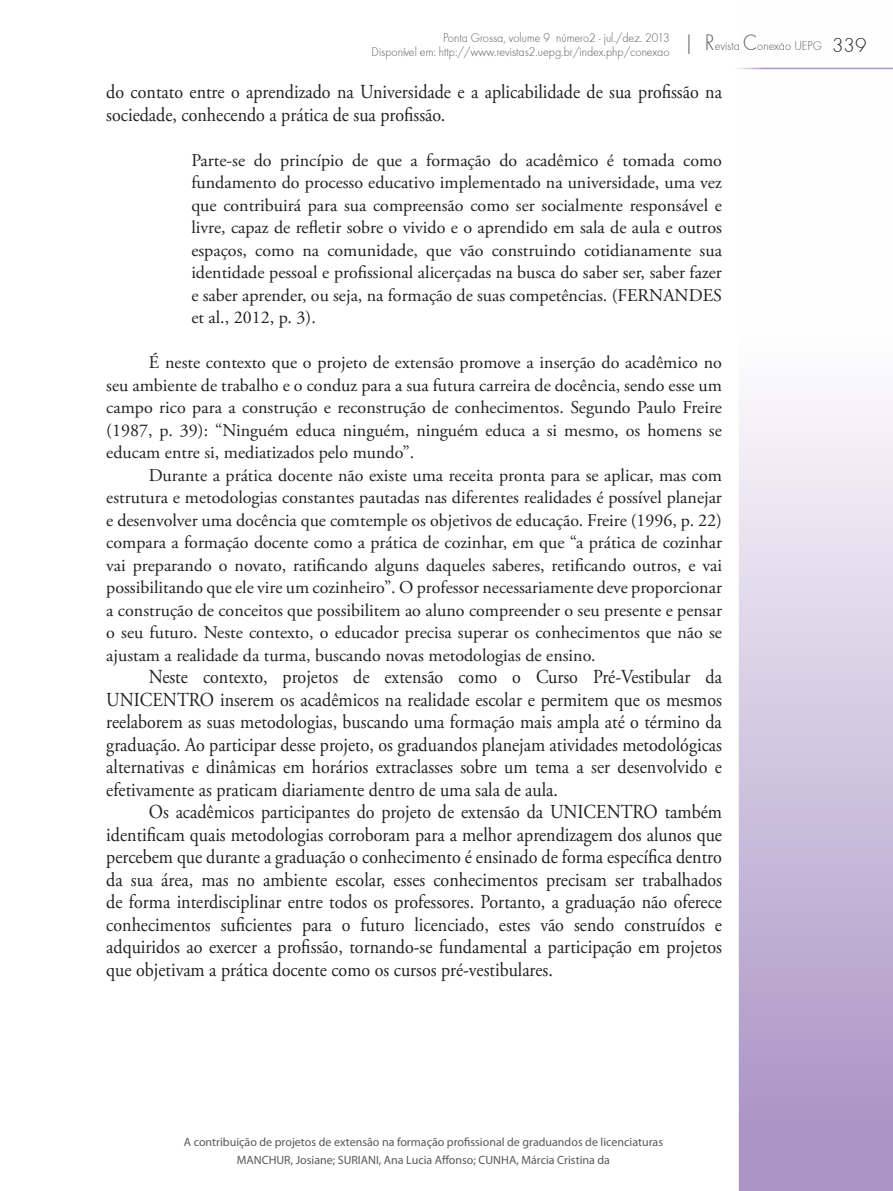
<style>
.page{position:relative;width:893px;height:1191px;background:#fff}
.page>*{position:absolute;margin:0;border:0;box-sizing:border-box;transform-origin:0 0}
.t1{font:21px "Futura TEE Ligh";color:#231f20}
.Artigo_-_texto{font:19.8px/22.5px "Adobe Garamond Pro";color:#231f20;text-align:justify;scale:.91 1}
.Artigo_-_texto-2{font:18px/22.5px "Adobe Garamond Pro";color:#231f20;text-align:justify}
.citação_enter{font:18px/22.5px "Adobe Garamond Pro";color:#231f20;text-align:justify}
.t2{font:13.2px/14.4px "Futura TEE Ligh";color:#57585a;scale:.91 1}
.t3{font:12px/18.6px "Myriad Pro";color:#57585a;text-align:center}
</style>
<div class="page">
<svg style="left:739px;top:67px;width:154px;height:1124px"></svg>
<hr style="left:730px;top:68px;width:163px;height:1px;background:#ab95c6">
<p class="t2" style="left:372px;top:30px;width:496px;text-indent:71px">Ponta Grossa, volume 9 número2 - jul./dez. 2013<br>Disponível em: http://www.revistas2.uepg.br/index.php/conexao <sup>|</sup> <sup>R</sup>evista <sup>C</sup>onexao UEPG</p>
<p class="t2" style="left:781px;top:35px;width:4px">-</p>
<p class="Artigo_-_texto" style="left:106px;top:81px;width:678px">do contato entre o aprendizado na Universidade e a aplicabilidade de sua profissão na sociedade, conhecendo a prática de sua profissão.</p>
<p class="citação_enter" style="left:191px;top:149px;width:532px">Parte-se do princípio de que a formação do acadêmico é tomada como fundamento do processo educativo implementado na universidade, uma vez que contribuirá para sua compreensão como ser socialmente responsável e livre, capaz de refletir sobre o vivido e o aprendido em sala de aula e outros espaços, como na comunidade, que vão construindo cotidianamente sua identidade pessoal e profissional alicerçadas na busca do saber ser, saber fazer e saber aprender, ou seja, na formação de suas competências. (FERNANDES et al., 2012, p. 3).</p>
<p class="Artigo_-_texto-2" style="left:106px;top:352px;width:617px;text-indent:43px">É neste contexto que o projeto de extensão promove a inserção do acadêmico no seu ambiente de trabalho e o conduz para a sua futura carreira de docência, sendo esse um campo rico para a construção e reconstrução de conhecimentos. Segundo Paulo Freire (1987, p. 39): “Ninguém educa ninguém, ninguém educa a si mesmo, os homens se educam entre si, mediatizados pelo mundo”.</p>
<p class="Artigo_-_texto-2" style="left:106px;top:464px;width:617px;text-indent:43px">Durante a prática docente não existe uma receita pronta para se aplicar, mas com estrutura e metodologias constantes pautadas nas diferentes realidades é possível planejar e desenvolver uma docência que comtemple os objetivos de educação. Freire (1996, p. 22) compara a formação docente como a prática de cozinhar, em que “a prática de cozinhar vai preparando o novato, ratificando alguns daqueles saberes, retificando outros, e vai possibilitando que ele vire um cozinheiro”. O professor necessariamente deve proporcionar a construção de conceitos que possibilitem ao aluno compreender o seu presente e pensar o seu futuro. Neste contexto, o educador precisa superar os conhecimentos que não se ajustam a realidade da turma, buscando novas metodologias de ensino.</p>
<p class="Artigo_-_texto" style="left:106px;top:666px;width:678px;text-indent:43px">Neste contexto, projetos de extensão como o Curso Pré-Vestibular da UNICENTRO inserem os acadêmicos na realidade escolar e permitem que os mesmos reelaborem as suas metodologias, buscando uma formação mais ampla até o término da graduação. Ao participar desse projeto, os graduandos planejam atividades metodológicas alternativas e dinâmicas em horários extraclasses sobre um tema a ser desenvolvido e efetivamente as praticam diariamente dentro de uma sala de aula.</p>
<p class="Artigo_-_texto" style="left:106px;top:801px;width:678px;text-indent:43px">Os acadêmicos participantes do projeto de extensão da UNICENTRO também identificam quais metodologias corroboram para a melhor aprendizagem dos alunos que percebem que durante a graduação o conhecimento é ensinado de forma específica dentro da sua área, mas no ambiente escolar, esses conhecimentos precisam ser trabalhados de forma interdisciplinar entre todos os professores. Portanto, a graduação não oferece conhecimentos suficientes para o futuro licenciado, estes vão sendo construídos e adquiridos ao exercer a profissão, tornando-se fundamental a participação em projetos que objetivam a prática docente como os cursos pré-vestibulares.</p>
<p class="t1" style="left:832px;top:33px;width:36px">339</p>
<p class="t3" style="left:184px;top:1132px;width:481px">A contribuição de projetos de extensão na formação profissional de graduandos de licenciaturas<br>MANCHUR, Josiane; SURIANI, Ana Lucia Affonso; CUNHA, Márcia Cristina da</p>
</div>
